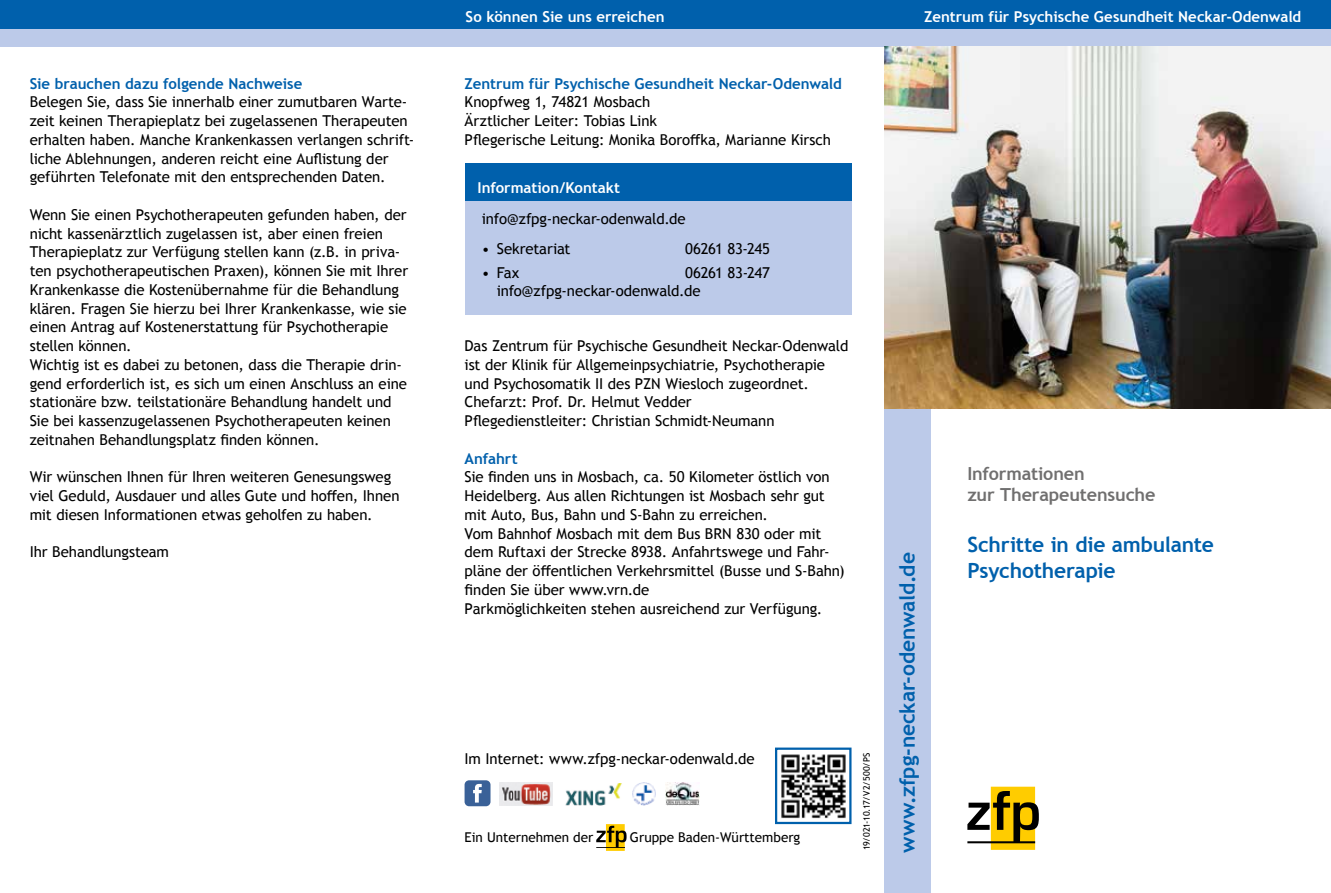
<style>
.page{position:relative;width:1331px;height:893px;background:#fff}
.page>*{position:absolute;margin:0;border:0;box-sizing:border-box;transform-origin:0 0}
.t1{font:700 21px/26.2px "Trebuchet MS";letter-spacing:-.01em;color:#0060ac}
.t2{font:700 18px/21px "Trebuchet MS";letter-spacing:-.005em;color:#706f6f}
.t3{font:15px/18.8px "Trebuchet MS";letter-spacing:-.005em;color:#000}
.t4{font:700 15px "Trebuchet MS";color:#fff}
.t5{font:700 15px "Trebuchet MS";color:#0060ac}
.t6{font:13.5px "Trebuchet MS";color:#000}
.t7{font:9px "Trebuchet MS";letter-spacing:.02em;color:#000}
</style>
<div class="page">
<div style="left:0;top:0;width:1331px;height:30px;background:#0060ac"></div>
<div style="left:0;top:30px;width:1331px;height:17px;background:#bccae9"></div>
<div style="left:884px;top:404px;width:47px;height:489px;background:#bccae9"></div>
<div style="left:465px;top:195px;width:387px;height:119px;background:#bccae9"></div>
<div style="left:465px;top:164px;width:387px;height:37px;background:#0060ac"></div>
<img style="left:884px;top:47px;width:447px;height:361px">
<img style="left:666px;top:783px;width:33px;height:22px">
<img style="left:633px;top:783px;width:22px;height:22px">
<img style="left:500px;top:782px;width:53px;height:23px">
<div style="left:465px;top:780px;width:25px;height:26px;background:#3a6198;border-radius:5px"></div>
<svg style="left:473px;top:784px;width:9px;height:19px"></svg>
<img style="left:565px;top:783px;width:57px;height:23px">
<div style="left:606px;top:824px;width:19px;height:27px;background:#fc0"></div>
<svg style="left:596px;top:826px;width:30px;height:22px"></svg>
<div style="left:991px;top:787px;width:44px;height:63px;background:#fc0"></div>
<svg style="left:967px;top:791px;width:72px;height:52px"></svg>
<svg style="left:775px;top:747px;width:77px;height:78px"></svg>
<p class="t5" style="left:30px;top:74px;width:274px">Sie brauchen dazu folgende Nachweise</p>
<p class="t3" style="left:30px;top:92px;width:386px">Belegen Sie, dass Sie innerhalb einer zumutbaren Warte&shy;zeit keinen Therapieplatz bei zugelassenen Therapeuten erhalten haben. Manche Krankenkassen verlangen schrift&shy;liche Ablehnungen, anderen reicht eine Auflistung der geführten Telefonate mit den entsprechenden Daten.</p>
<p class="t3" style="left:30px;top:205px;width:380px">Wenn Sie einen Psychotherapeuten gefunden haben, der nicht kassenärztlich zugelassen ist, aber einen freien Therapieplatz zur Verfügung stellen kann (z.B. in priva&shy;ten psychotherapeutischen Praxen), können Sie mit Ihrer Krankenkasse die Kostenübernahme für die Behandlung klären. Fragen Sie hierzu bei Ihrer Krankenkasse, wie sie einen Antrag auf Kostenerstattung für Psychotherapie stellen können.<br>Wichtig ist es dabei zu betonen, dass die Therapie drin&shy;gend erforderlich ist, es sich um einen Anschluss an eine stationäre bzw. teilstationäre Behandlung handelt und Sie bei kassenzugelassenen Psychotherapeuten keinen zeitnahen Behandlungsplatz finden können.</p>
<p class="t3" style="left:30px;top:467px;width:371px">Wir wünschen Ihnen für Ihren weiteren Genesungsweg viel Geduld, Ausdauer und alles Gute und hoffen, Ihnen mit diesen Informationen etwas geholfen zu haben.</p>
<p class="t3" style="left:30px;top:542px;width:141px">Ihr Behandlungsteam</p>
<p class="t4" style="left:466px;top:7px;width:200px">So können Sie uns erreichen</p>
<p class="t4" style="left:924px;top:7px;width:379px">Zentrum für Psychische Gesundheit Neckar-Odenwald</p>
<p class="t5" style="left:465px;top:74px;width:379px">Zentrum für Psychische Gesundheit Neckar-Odenwald</p>
<p class="t3" style="left:465px;top:92px;width:368px">Knopfweg 1, 74821 Mosbach<br>Ärztlicher Leiter: Tobias Link<br>Pflegerische Leitung: Monika Boroffka, Marianne Kirsch</p>
<p class="t4" style="left:477px;top:178px;width:144px">Information/Kontakt</p>
<p class="t3" style="left:482px;top:210px;width:205px">info@zfpg-neckar-odenwald.de</p>
<p class="t3" style="left:482px;top:239px;width:90px">• Sekretariat</p>
<p class="t3" style="left:685px;top:239px;width:87px">06261 83-245</p>
<p class="t3" style="left:482px;top:263px;width:39px">• Fax</p>
<p class="t3" style="left:497px;top:264px;width:275px;line-height:18px;text-indent:188px">06261 83-247 info@zfpg-neckar-odenwald.de</p>
<p class="t3" style="left:465px;top:336px;width:385px">Das Zentrum für Psychische Gesundheit Neckar-Odenwald ist der Klinik für Allgemeinpsychiatrie, Psychotherapie und Psychosomatik II des PZN Wiesloch zugeordnet.<br>Chefarzt: Prof. Dr. Helmut Vedder<br>Pflegedienstleiter: Christian Schmidt-Neumann</p>
<p class="t5" style="left:465px;top:449px;width:55px">Anfahrt</p>
<p class="t3" style="left:465px;top:467px;width:382px">Sie finden uns in Mosbach, ca. 50 Kilometer östlich von Heidelberg. Aus allen Richtungen ist Mosbach sehr gut mit Auto, Bus, Bahn und S-Bahn zu erreichen.<br>Vom Bahnhof Mosbach mit dem Bus BRN 830 oder mit dem Ruftaxi der Strecke 8938. Anfahrtswege und Fahr&shy;pläne der öffentlichen Verkehrsmittel (Busse und S-Bahn) finden Sie über www.vrn.de<br>Parkmöglichkeiten stehen ausreichend zur Verfügung.</p>
<p class="t3" style="left:465px;top:749px;width:292px">Im Internet: www.zfpg-neckar-odenwald.de</p>
<p class="t6" style="left:465px;top:828px;width:130px">Ein Unternehmen der</p>
<p class="t6" style="left:630px;top:828px;width:172px">Gruppe Baden-Württemberg</p>
<p class="t7" style="left:861px;top:850px;width:100px;rotate:-90deg">19/021-10.17/V2/500/PS</p>
<h1 class="t1" style="left:894px;top:853px;width:302px;rotate:-90deg">www.zfpg-neckar-odenwald.de</h1>
<p class="t2" style="left:967px;top:463px;width:190px">Informationen<br>zur Therapeutensuche</p>
<h1 class="t1" style="left:967px;top:532px;width:248px">Schritte in die ambulante<br>Psychotherapie</h1>
</div>
